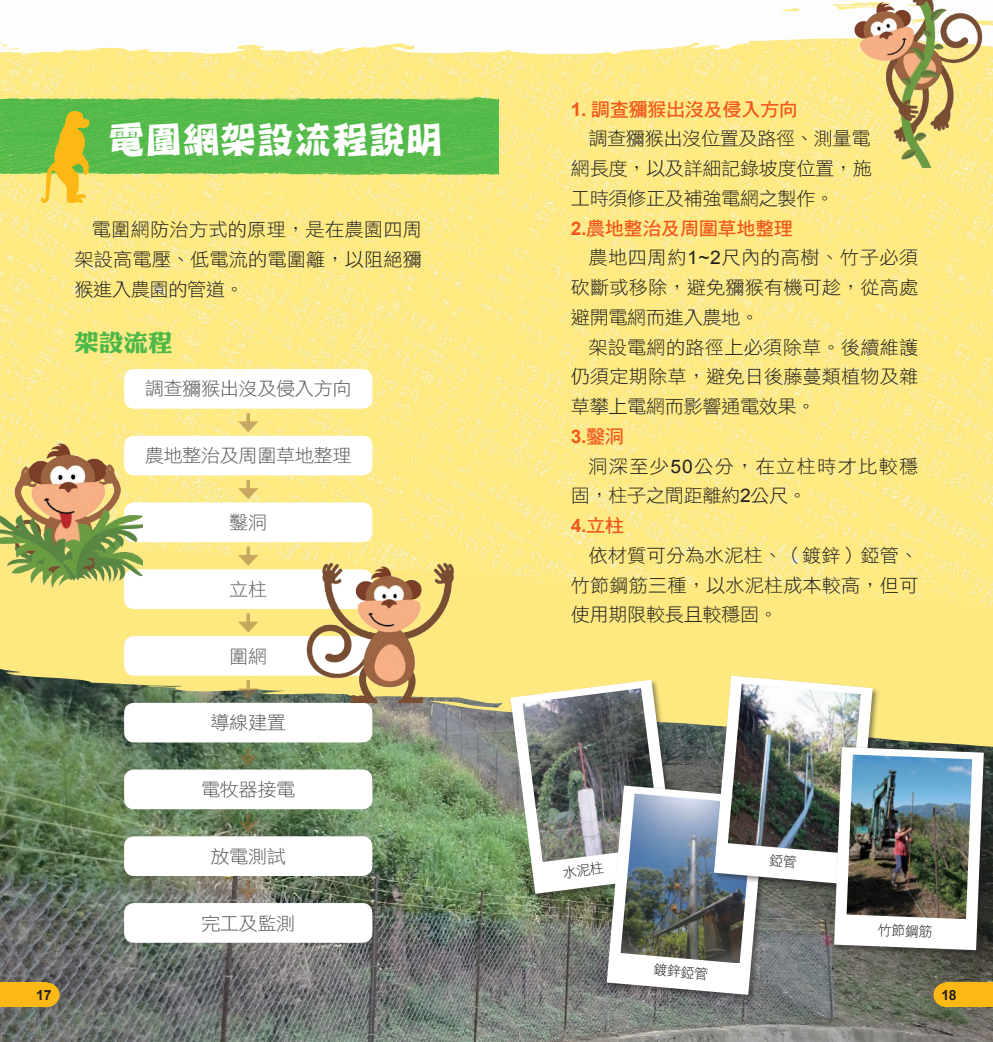
<style>
.page{position:relative;width:993px;height:1042px;background:#fff}
.page>*{position:absolute;margin:0;border:0;box-sizing:border-box;transform-origin:0 0}
.t1{font:37.27px "DF Ping Ju Std W7";color:#fff}
.t2{font:23.45px "DF Li King Hei Std W8";color:#4cb848;scale:1.04 1}
.t3{font:18.72px/29.8px "DF Hei Std W3";color:#231f20;text-align:justify}
.t4{font:18.72px/29.8px "DF Hei Std W3";letter-spacing:.065em;color:#231f20}
.t5{font:18.72px "DF Hei Std W7";letter-spacing:-.025em;color:#f15921}
.t6{font:700 18.72px "Arial";color:#f15921}
.t7{font:18.55px "DF Hei Std W3";letter-spacing:-.025em;color:#57585a;scale:1.04 1}
.t8{font:14px "DF Hei Std W3";color:#231f20}
.t9{font:700 14px "Arial";color:#231f20}
.s1{font-family:"Arial";font-weight:700}
.s2{font-family:"Arial"}
.s3{font-family:"DF Hei Std W7";font-weight:400}
</style>
<div class="page">
<img style="left:0;top:3px;width:992px;height:539px">
<img style="left:0;top:747px;width:992px;height:295px">
<img style="left:0;top:542px;width:992px;height:205px">
<img style="left:0;top:97px;width:498px;height:79px">
<div style="left:124px;top:369px;width:248px;height:40px;background:#fff;border-radius:10px"></div>
<div style="left:124px;top:436px;width:248px;height:39px;background:#fff;border-radius:10px"></div>
<div style="left:124px;top:502px;width:248px;height:40px;background:#fff;border-radius:10px"></div>
<div style="left:124px;top:569px;width:248px;height:40px;background:#fff;border-radius:10px"></div>
<div style="left:124px;top:636px;width:248px;height:40px;background:#fff;border-radius:10px"></div>
<div style="left:124px;top:703px;width:248px;height:39px;background:#fff;border-radius:10px"></div>
<div style="left:124px;top:769px;width:248px;height:40px;background:#fff;border-radius:10px"></div>
<div style="left:124px;top:836px;width:248px;height:40px;background:#fff;border-radius:10px"></div>
<div style="left:124px;top:903px;width:248px;height:40px;background:#fff;border-radius:10px"></div>
<svg style="left:246px;top:414px;width:4px;height:7px"></svg>
<svg style="left:238px;top:421px;width:20px;height:11px"></svg>
<svg style="left:246px;top:481px;width:4px;height:7px"></svg>
<svg style="left:238px;top:488px;width:20px;height:11px"></svg>
<svg style="left:246px;top:548px;width:4px;height:7px"></svg>
<svg style="left:238px;top:555px;width:20px;height:11px"></svg>
<svg style="left:246px;top:615px;width:4px;height:7px"></svg>
<svg style="left:238px;top:622px;width:20px;height:10px"></svg>
<svg style="left:246px;top:681px;width:4px;height:7px"></svg>
<svg style="left:238px;top:688px;width:20px;height:11px"></svg>
<svg style="left:246px;top:748px;width:4px;height:7px"></svg>
<svg style="left:238px;top:755px;width:20px;height:11px"></svg>
<svg style="left:246px;top:815px;width:4px;height:7px"></svg>
<svg style="left:238px;top:822px;width:20px;height:11px"></svg>
<svg style="left:246px;top:882px;width:4px;height:7px"></svg>
<svg style="left:238px;top:889px;width:20px;height:10px"></svg>
<svg style="left:40px;top:111px;width:49px;height:93px;background:#c5c23c"></svg>
<img style="left:0;top:418px;width:143px;height:171px">
<img style="left:307px;top:547px;width:165px;height:156px">
<img style="left:853px;top:0;width:129px;height:180px">
<div style="left:605px;top:784px;width:167px;height:218px;background:#231f20;opacity:.5"></div>
<div style="left:832px;top:745px;width:159px;height:213px;background:#231f20;opacity:.5"></div>
<div style="left:0;top:982px;width:46px;height:25px;background:#fcb814"></div>
<div style="left:33px;top:982px;width:27px;height:25px;background:#fcb814;border-radius:50%"></div>
<div style="left:946px;top:982px;width:46px;height:25px;background:#fcb814"></div>
<div style="left:933px;top:982px;width:27px;height:25px;background:#fcb814;border-radius:50%"></div>
<img style="left:510px;top:676px;width:473px;height:319px">
<h1 class="t1" style="left:108px;top:119px;width:336px">電圍網架設流程說明</h1>
<p class="t3" style="left:74px;top:214px;width:349px;text-indent:17px">電圍網防治方式的原理，是在農園四周架設高電壓、低電流的電圍籬，以阻絕獼猴進入農園的管道。</p>
<p class="t2" style="left:74px;top:330px;width:96px">架設流程</p>
<p class="t7" style="left:145px;top:379px;width:200px">調查獼猴出沒及侵入方向</p>
<p class="t7" style="left:145px;top:445px;width:200px">農地整治及周圍草地整理</p>
<p class="t7" style="left:229px;top:512px;width:38px">鑿洞</p>
<p class="t7" style="left:229px;top:579px;width:38px">立柱</p>
<p class="t7" style="left:229px;top:646px;width:38px">圍網</p>
<p class="t7" style="left:210px;top:712px;width:74px">導線建置</p>
<p class="t7" style="left:201px;top:779px;width:92px">電牧器接電</p>
<p class="t7" style="left:210px;top:846px;width:74px">放電測試</p>
<p class="t7" style="left:201px;top:913px;width:92px">完工及監測</p>
<p class="t5" style="left:570px;top:99px;width:228px"><span class="s1">1.</span> 調查獼猴出沒及侵入方向</p>
<p class="t3" style="left:570px;top:123px;width:302px;text-indent:17px">調查獼猴出沒位置及路徑、測量電網長度，以及詳細記錄坡度位置，施工時須修正及補強電網之製作。</p>
<p class="t5" style="left:570px;top:218px;width:224px"><span class="s1">2.</span>農地整治及周圍草地整理</p>
<p class="t3" style="left:570px;top:242px;width:349px;text-indent:17px">農地四周約<span class="s2">1~2</span>尺內的高樹、竹子必須砍斷或移除，避免獼猴有機可趁，從高處避開電網而進入農地。</p>
<p class="t3" style="left:570px;top:332px;width:349px;text-indent:17px">架設電網的路徑上必須除草。後續維護仍須定期除草，避免日後藤蔓類植物及雜草攀上電網而影響通電效果。</p>
<p class="t6" style="left:570px;top:424px;width:55px">3.<span class="s3">鑿洞</span></p>
<p class="t4" style="left:570px;top:451px;width:349px;text-indent:17px">洞深至少<span class="s2">50</span>公分，在立柱時才比較穩固，柱子之間距離約<span class="s2">2</span>公尺。</p>
<p class="t6" style="left:570px;top:513px;width:55px">4.<span class="s3">立柱</span></p>
<p class="t3" style="left:570px;top:540px;width:349px;text-indent:17px">依材質可分為水泥柱、（鍍鋅）錏管、竹節鋼筋三種，以水泥柱成本較高，但可使用期限較長且較穩固。</p>
<p class="t8" style="left:654px;top:961px;width:56px;rotate:5deg">鍍鋅錏管</p>
<p class="t8" style="left:877px;top:922px;width:56px;rotate:2deg">竹節鋼筋</p>
<p class="t9" style="left:36px;top:986px;width:17px">17</p>
<p class="t9" style="left:941px;top:986px;width:17px">18</p>
</div>
